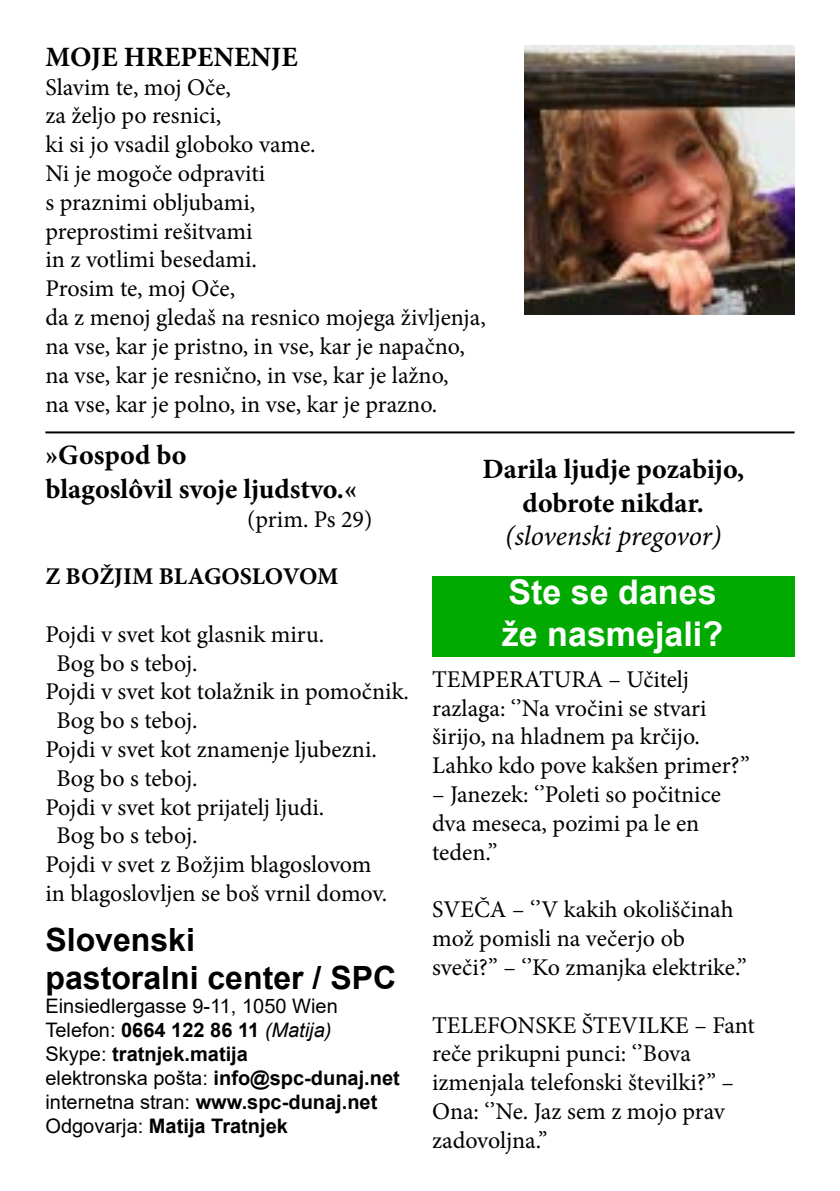
<style>
.page{position:relative;width:840px;height:1191px;background:#fff}
.page>*{position:absolute;margin:0;border:0;box-sizing:border-box;transform-origin:0 0}
.t1{font:700 34px/42px "Arial";color:#fff}
.t2{font:700 32px/38.4px "Arial";color:#000}
.t3{font:700 28px/33.6px "Minion Pro";color:#000}
.t4{font:italic 28px "Minion Pro";letter-spacing:-.01em;color:#000}
.t5{font:24px/28.8px "Minion Pro";color:#000}
.t6{font:700 24px "Minion Pro";color:#000}
.t7{font:20px/24px "Arial";color:#000}
.s1{font-weight:700}
.s2{font-style:italic}
</style>
<div class="page">
<div style="left:432px;top:576px;width:362px;height:81px;background:#0a0"></div>
<img style="left:524px;top:45px;width:270px;height:270px">
<hr style="left:45px;top:431px;width:749px;height:2px;background:#000">
<p class="t3" style="left:45px;top:40px;width:254px">MOJE HREPENENJE</p>
<p class="t5" style="left:45px;top:73px;width:441px">Slavim te, moj Oče,<br>za željo po resnici,<br>ki si jo vsadil globoko vame.<br>Ni je mogoče odpraviti<br>s praznimi obljubami,<br>preprostimi rešitvami<br>in z votlimi besedami.<br>Prosim te, moj Oče,<br>da z menoj gledaš na resnico mojega življenja, na vse, kar je pristno, in vse, kar je napačno, na vse, kar je resnično, in vse, kar je lažno,<br>na vse, kar je polno, in vse, kar je prazno.</p>
<p class="t3" style="left:45px;top:438px;width:313px">»Gospod bo<br>blagoslôvil svoje ljudstvo.«</p>
<p class="t5" style="left:247px;top:504px;width:127px">(prim. Ps 29)</p>
<p class="t6" style="left:45px;top:559px;width:294px">Z BOŽJIM BLAGOSLOVOM</p>
<p class="t5" style="left:45px;top:620px;width:280px">Pojdi v svet kot glasnik miru.</p>
<p class="t5" style="left:56px;top:648px;width:142px">Bog bo s teboj.</p>
<p class="t5" style="left:45px;top:677px;width:365px">Pojdi v svet kot tolažnik in pomočnik.</p>
<p class="t5" style="left:56px;top:706px;width:142px">Bog bo s teboj.</p>
<p class="t5" style="left:45px;top:735px;width:333px">Pojdi v svet kot znamenje ljubezni.</p>
<p class="t5" style="left:56px;top:764px;width:142px">Bog bo s teboj.</p>
<p class="t5" style="left:45px;top:792px;width:280px">Pojdi v svet kot prijatelj ljudi.</p>
<p class="t5" style="left:56px;top:821px;width:142px">Bog bo s teboj.</p>
<p class="t5" style="left:45px;top:850px;width:327px">Pojdi v svet z Božjim blagoslovom</p>
<p class="t5" style="left:45px;top:879px;width:343px">in blagoslovljen se boš vrnil domov.</p>
<p class="t3" style="left:482px;top:452px;width:263px;text-align:center">Darila ljudje pozabijo, dobrote nikdar.</p>
<p class="t4" style="left:505px;top:517px;width:217px">(slovenski pregovor)</p>
<h1 class="t1" style="left:501px;top:571px;width:223px">Ste se danes že nasmejali?</h1>
<p class="t5" style="left:432px;top:665px;width:319px">TEMPERATURA – Učitelj razlaga: ‘’Na vročini se stvari širijo, na hladnem pa krčijo.<br>Lahko kdo pove kakšen primer?’’</p>
<p class="t5" style="left:432px;top:780px;width:290px">– Janezek: ‘’Poleti so počitnice dva meseca, pozimi pa le en teden.’’</p>
<p class="t5" style="left:432px;top:895px;width:316px">SVEČA – ‘’V kakih okoliščinah mož pomisli na večerjo ob sveči?’’ – ‘’Ko zmanjka elektrike.’’</p>
<p class="t5" style="left:432px;top:1010px;width:324px">TELEFONSKE ŠTEVILKE – Fant reče prikupni punci: ‘’Bova izmenjala telefonski številki?’’ –<br>Ona: ‘’Ne. Jaz sem z mojo prav zadovoljna.’’</p>
<h2 class="t2" style="left:45px;top:920px;width:352px">Slovenski<br>pastoralni center / SPC</h2>
<p class="t7" style="left:45px;top:993px;width:356px">Einsiedlergasse 9-11, 1050 Wien Telefon: <span class="s1">0664 122 86 11</span> <span class="s2">(Matija)<br></span>Skype: <span class="s1">tratnjek.matija<br></span>elektronska pošta: <span class="s1">info@spc-dunaj.net </span>internetna stran: <span class="s1">www.spc-dunaj.net </span>Odgovarja: <span class="s1">Matija Tratnjek</span></p>
</div>
